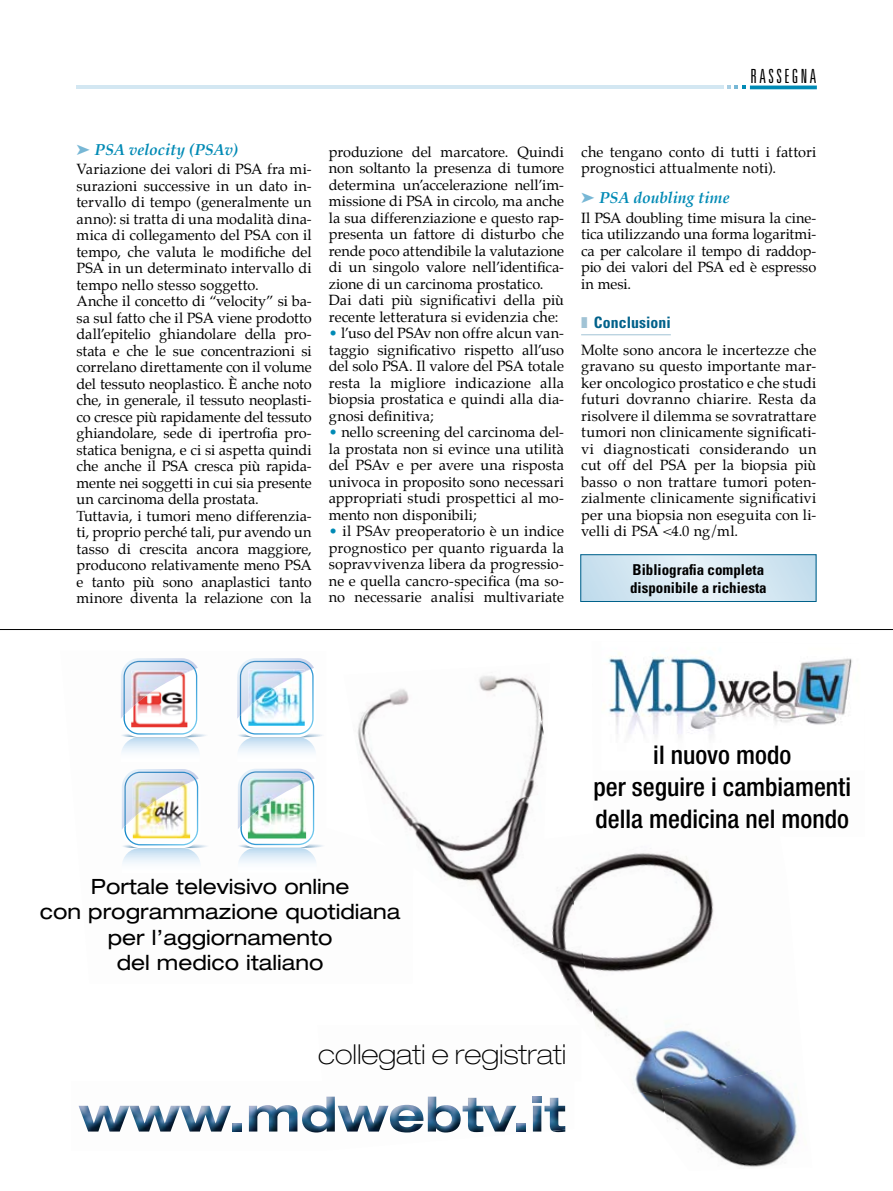
<style>
.page{position:relative;width:893px;height:1191px;background:#fff}
.page>*{position:absolute;margin:0;border:0;box-sizing:border-box;transform-origin:0 0}
.t1{font:500 condensed 40.5px/49.9px "Helvetica Neue";color:#000;text-align:center}
.t2{font:500 condensed 36.3px/44.8px "Helvetica Neue";color:#000;text-align:center}
.t3{font:100 expanded 27.6px "Helvetica Neue";color:#000}
.t4{font:500 condensed 25.65px/31.7px "Helvetica Neue";color:#000;text-align:center}
.t5{font:expanded 23.4px "Helvetica Neue";color:#000}
.t6{font:expanded 21px/25.3px "Helvetica Neue";color:#000;text-align:center}
.t7{font:500 condensed 20.1px "Helvetica Neue";color:#000}
.t8{font:300 ultra-condensed 19.5px "Univers";letter-spacing:.13em;color:#000}
.t9{font:italic 700 15.75px "Palatino";letter-spacing:-.005em;color:#008ab5}
.t10{font:700 condensed 15.75px "Univers";letter-spacing:.005em;color:#00618a}
.t11{font:700 condensed 15px/18px "Univers";color:#000}
.t12{font:14.55px/16.5px "Palatino";color:#000;text-align:justify}
.s1{color:#77b7d5}
.s2{color:#a1c3d5}
.s3{color:#008ab5}
</style>
<div class="page">
<hr style="left:750px;top:86px;width:67px;height:3px;background:#008ab5">
<svg style="left:727px;top:86px;width:19px;height:3px"></svg>
<hr style="left:77px;top:86px;width:647px;height:3px;background:#d3e7f2">
<img style="left:479px;top:676px;width:62px;height:118px">
<img style="left:532px;top:676px;width:12px;height:74px">
<img style="left:413px;top:794px;width:149px;height:151px">
<img style="left:562px;top:852px;width:152px;height:93px">
<img style="left:527px;top:945px;width:54px;height:59px">
<img style="left:581px;top:913px;width:167px;height:176px">
<img style="left:633px;top:1089px;width:28px;height:23px">
<img style="left:661px;top:1066px;width:138px;height:101px">
<img style="left:527px;top:964px;width:10px;height:5px">
<img style="left:527px;top:965px;width:8px;height:4px">
<svg style="left:527px;top:969px;width:24px;height:35px"></svg>
<img style="left:608px;top:656px;width:244px;height:81px">
<img style="left:121px;top:691px;width:277px;height:138px">
<img style="left:398px;top:689px;width:15px;height:141px">
<img style="left:130px;top:658px;width:68px;height:10px">
<img style="left:123px;top:661px;width:72px;height:7px">
<svg style="left:121px;top:668px;width:87px;height:94px"></svg>
<img style="left:131px;top:670px;width:56px;height:38px">
<img style="left:246px;top:658px;width:66px;height:7px">
<img style="left:242px;top:661px;width:69px;height:4px">
<svg style="left:237px;top:665px;width:91px;height:97px"></svg>
<img style="left:248px;top:669px;width:57px;height:38px">
<img style="left:122px;top:769px;width:77px;height:9px">
<svg style="left:122px;top:778px;width:87px;height:86px"></svg>
<img style="left:124px;top:771px;width:72px;height:55px">
<img style="left:133px;top:781px;width:57px;height:37px">
<img style="left:238px;top:768px;width:77px;height:10px">
<svg style="left:238px;top:778px;width:87px;height:85px"></svg>
<img style="left:240px;top:771px;width:72px;height:55px">
<img style="left:248px;top:778px;width:58px;height:41px">
<hr style="left:581px;top:334px;width:90px;height:1px;background:#a1c3d5">
<svg style="left:582px;top:556px;width:232px;height:44px;background:#d5e7f2"></svg>
<div style="left:580px;top:554px;width:236px;height:48px;border:1px solid #00618a"></div>
<hr style="left:0;top:629px;width:893px;height:1px;background:#000">
<img style="left:78px;top:1106px;width:243px;height:27px">
<img style="left:347px;top:1096px;width:219px;height:37px">
<img style="left:388px;top:1110px;width:40px;height:16px">
<img style="left:428px;top:1096px;width:33px;height:36px">
<img style="left:390px;top:1104px;width:33px;height:28px">
<img style="left:302px;top:1096px;width:33px;height:36px">
<svg style="left:552px;top:1130px;width:13px;height:2px"></svg>
<img style="left:544px;top:1097px;width:21px;height:33px">
<img style="left:463px;top:1097px;width:53px;height:35px">
<img style="left:533px;top:1106px;width:8px;height:25px">
<svg style="left:516px;top:1123px;width:10px;height:8px"></svg>
<img style="left:338px;top:1105px;width:50px;height:26px">
<img style="left:249px;top:1105px;width:48px;height:26px">
<svg style="left:232px;top:1123px;width:10px;height:8px"></svg>
<img style="left:79px;top:1105px;width:152px;height:26px">
<svg style="left:533px;top:1096px;width:8px;height:10px"></svg>
<h3 class="t8" style="left:750px;top:66px;width:68px">RASSEGNA</h3>
<p class="t9" style="left:77px;top:140px;width:163px"><span class="s1">➤</span> PSA velocity (PSAv)</p>
<p class="t12" style="left:77px;top:162px;width:237px;text-align:left">Variazione dei valori di PSA fra mi&shy;surazioni successive in un dato in&shy;tervallo di tempo (generalmente un anno): si tratta di una modalità dina&shy;mica di collegamento del PSA con il tempo, che valuta le modifiche del PSA in un determinato intervallo di tempo nello stesso soggetto.<br>Anche il concetto di “velocity” si ba&shy;sa sul fatto che il PSA viene prodotto dall’epitelio ghiandolare della pro&shy;stata e che le sue concentrazioni si correlano direttamente con il volume del tessuto neoplastico. È anche noto che, in generale, il tessuto neoplasti&shy;co cresce più rapidamente del tessuto ghiandolare, sede di ipertrofia pro&shy;statica benigna, e ci si aspetta quindi che anche il PSA cresca più rapida&shy;mente nei soggetti in cui sia presente un carcinoma della prostata.<br>Tuttavia, i tumori meno differenzia&shy;ti, proprio perché tali, pur avendo un tasso di crescita ancora maggiore, producono relativamente meno PSA e tanto più sono anaplastici tanto minore diventa la relazione con la</p>
<p class="t12" style="left:581px;top:145px;width:237px">che tengano conto di tutti i fattori prognostici attualmente noti).</p>
<p class="t9" style="left:581px;top:188px;width:150px"><span class="s1">➤</span> PSA doubling time</p>
<p class="t12" style="left:581px;top:211px;width:237px">Il PSA doubling time misura la cine&shy;tica utilizzando una forma logaritmi&shy;ca per calcolare il tempo di raddop&shy;pio dei valori del PSA ed è espresso in mesi.</p>
<p class="t10" style="left:581px;top:312px;width:91px"><span class="s2">❚</span> Conclusioni</p>
<p class="t12" style="left:581px;top:343px;width:237px">Molte sono ancora le incertezze che gravano su questo importante mar&shy;ker oncologico prostatico e che studi futuri dovranno chiarire. Resta da risolvere il dilemma se sovratrattare tumori non clinicamente significati&shy;vi diagnosticati considerando un cut off del PSA per la biopsia più basso o non trattare tumori poten&shy;zialmente clinicamente significativi per una biopsia non eseguita con li&shy;velli di PSA &lt;4.0 ng/ml.</p>
<p class="t11" style="left:630px;top:560px;width:138px">Bibliografia completa disponibile a richiesta</p>
<p class="t12" style="left:329px;top:145px;width:237px;text-align:left">produzione del marcatore. Quindi non soltanto la presenza di tumore determina un’accelerazione nell’im&shy;missione di PSA in circolo, ma anche la sua differenziazione e questo rap&shy;presenta un fattore di disturbo che rende poco attendibile la valutazione di un singolo valore nell’identifica&shy;zione di un carcinoma prostatico.<br>Dai dati più significativi della più recente letteratura si evidenzia che:</p>
<p class="t12" style="left:329px;top:326px;width:237px"><span class="s3">•</span> l’uso del PSAv non offre alcun van&shy;taggio significativo rispetto all’uso del solo PSA. Il valore del PSA totale resta la migliore indicazione alla biopsia prostatica e quindi alla dia&shy;gnosi definitiva;</p>
<p class="t12" style="left:329px;top:425px;width:237px"><span class="s3">•</span> nello screening del carcinoma del&shy;la prostata non si evince una utilità del PSAv e per avere una risposta univoca in proposito sono necessari appropriati studi prospettici al mo&shy;mento non disponibili;</p>
<p class="t12" style="left:329px;top:524px;width:237px"><span class="s3">•</span> il PSAv preoperatorio è un indice prognostico per quanto riguarda la sopravvivenza libera da progressio&shy;ne e quella cancro-specifica (ma so&shy;no necessarie analisi multivariate</p>
<h1 class="t1" style="left:148px;top:196px;width:408px">il nuovo modo<br>per seguire i cambiamenti della medicina nel mondo</h1>
<h2 class="t2" style="left:369px;top:281px;width:367px">il nuovo modo<br>per seguire i cambiamenti della medicina nel mondo</h2>
<h3 class="t6" style="left:40px;top:873px;width:362px">Portale televisivo online<br>con programmazione quotidiana per l’aggiornamento<br>del medico italiano</h3>
<h3 class="t5" style="left:0;top:884px;width:185px">one quotidiana</h3>
<h3 class="t4" style="left:593px;top:739px;width:259px">il nuovo modo<br>per seguire i cambiamenti della medicina nel mondo</h3>
<h3 class="t7" style="left:550px;top:778px;width:204px;rotate:-5deg">per seguire i cambiamenti</h3>
<h3 class="t3" style="left:318px;top:1038px;width:250px">collegati e registrati</h3>
</div>
